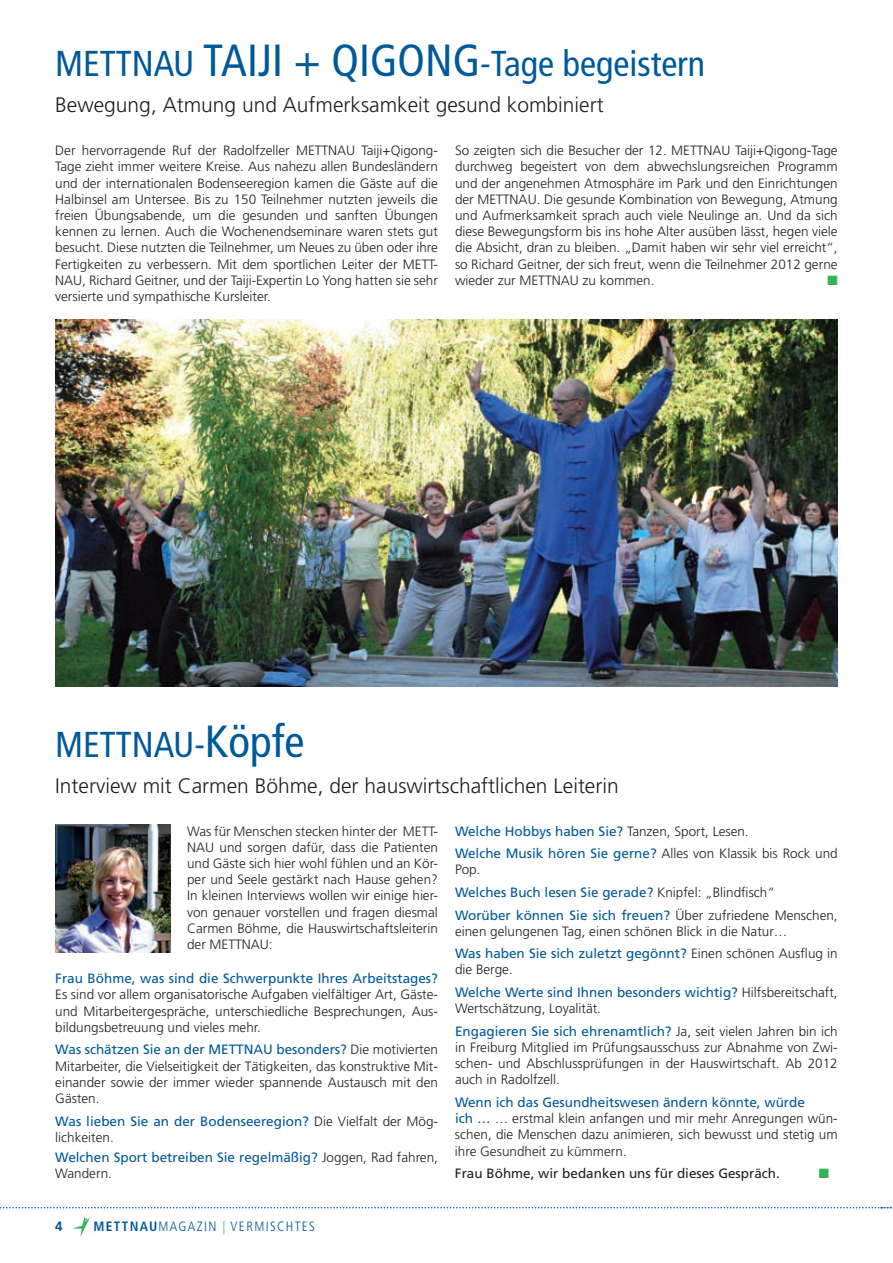
<style>
.page{position:relative;width:893px;height:1263px;background:#fff}
.page>*{position:absolute;margin:0;border:0;box-sizing:border-box;transform-origin:0 0}
.t1{font:condensed 45px "Frutiger";color:#00599a}
.t2{font:condensed 36px "Frutiger";color:#00599a}
.t3{font:300 21px "Frutiger";color:#231f20}
.t4{font:300 13.5px/16.2px "Frutiger";color:#231f20;text-align:justify}
.t5{font:13.5px/22.5px "Frutiger";color:#00599a}
.t6{font:13.5px "Frutiger";color:#231f20}
.t7{font:300 condensed 13.5px "Frutiger";letter-spacing:.1em;color:#00599a}
.t8{font:13.5px "Zapf Dingbats ITC";color:#32b457}
.t9{font:700 13.5px "Frutiger";color:#00599a}
.s1{font-size:45px}
.s2{font-size:36px}
.s3{font-weight:300;color:#231f20}
.s4{font-weight:400;color:#00599a}
.s5{font-weight:700}
.s6{color:#32b457}
</style>
<div class="page">
<img style="left:55px;top:825px;width:115px;height:127px">
<svg style="left:72px;top:1216px;width:18px;height:21px"></svg>
<svg style="left:0;top:1207px;width:893px;height:1px"></svg>
<img style="left:55px;top:319px;width:783px;height:367px">
<h2 class="t2" style="left:55px;top:43px;width:47px">METTNAU</h2>
<h2 class="t2" style="left:203px;top:43px;width:504px"><span class="s1">TAIJI + QIG ONG</span> -Tage begeistern</h2>
<h3 class="t3" style="left:55px;top:93px;width:550px">Bewegung, Atmung und Aufmerksamkeit gesund kombiniert</h3>
<p class="t4" style="left:55px;top:142px;width:262px">Der hervorragende Ruf der Radolfzeller METTNAU</p>
<p class="t4" style="left:455px;top:142px;width:237px">So zeigten sich die Besucher der 12. METTNAU</p>
<p class="t4" style="left:55px;top:142px;width:384px;text-indent:306px">Taiji+Qigong-Tage zieht immer weitere Kreise. Aus nahezu allen Bundesländern und der internationalen Bodenseeregion kamen die Gäste auf die Halbinsel am U ntersee. Bis zu 150 Teilnehmer nutzten jeweils die freien Übungsabende, um die gesunden und sanften Übungen kennen zu lernen. Auch die Wochenendseminare waren stets gut besucht. Diese nutzten die Teilnehmer, um Neues zu üben oder ihre Fertigkeiten zu verbessern. Mit dem sportlichen Leiter der METT-NAU</p>
<p class="t4" style="left:455px;top:142px;width:384px;text-indent:280px">Taiji+Qigong-Tage durchweg begeistert von dem abwechslungsreichen Programm und der angenehmen Atmosphäre im Park und den Einrichtungen der METTNAU</p>
<p class="t4" style="left:455px;top:191px;width:384px;text-indent:82px">. Die gesunde Kombination von Bewegung, Atmung und Aufmerksamkeit sprach auch viele Neulinge an. U nd da sich diese Bewegungsform bis ins hohe Alter ausüben lässt, hegen viele die Absicht, dran zu bleiben. „Damit haben wir sehr viel erreicht“, so Richard Geitner, der sich freut, wenn die Teilnehmer 2012 gerne wieder zur METTNAU</p>
<p class="t4" style="left:55px;top:272px;width:384px;text-indent:27px">, Richard Geitner, und der Taiji-Expertin Lo Yong hatten sie sehr versierte und sympathische Kursleiter.</p>
<p class="t4" style="left:582px;top:272px;width:74px">zu kommen.</p>
<p class="t8" style="left:827px;top:274px;width:12px">■</p>
<h2 class="t2" style="left:55px;top:723px;width:47px">METTNAU</h2>
<h1 class="t1" style="left:195px;top:715px;width:111px"><span class="s2">-</span>Köpfe</h1>
<h3 class="t3" style="left:55px;top:773px;width:565px">Interview mit Carmen Böhme, der hauswirtschaftlichen Leiterin</h3>
<p class="t5" style="left:455px;top:819px;width:384px">Welche Hobbys haben Sie? <span class="s3">Tanzen, Sport, Lesen.<br></span>Welche Musik hören Sie gerne? <span class="s3">Alles von Klassik bis Rock und</span></p>
<p class="t5" style="left:455px;top:858px;width:384px"><span class="s3">Pop.<br></span>Welches Buch lesen Sie gerade? <span class="s3">Knipfel: „Blindfisch“<br></span>Worüber können Sie sich freuen? <span class="s3">Über zufriedene Menschen,</span></p>
<p class="t4" style="left:455px;top:920px;width:384px;line-height:22.5px">einen gelungenen Tag, einen schönen Blick in die Natur…<br><span class="s4">Was haben Sie sich zuletzt gegönnt?</span> Einen schönen Ausflug in</p>
<p class="t5" style="left:455px;top:958px;width:384px"><span class="s3">die Berge.<br></span>Welche Werte sind Ihnen besonders wichtig? <span class="s3">H ilfsbereitschaft,</span></p>
<p class="t4" style="left:455px;top:997px;width:384px;line-height:22.5px">Wertschätzung, Loyalität.<br><span class="s4">Engagieren Sie sich ehrenamtlich?</span> Ja, seit vielen Jahren bin ich</p>
<p class="t4" style="left:455px;top:1039px;width:384px">in Freiburg Mitglied im Prüfungsausschuss zur Abnahme von Zwi&shy;schen- und Abschlussprüfungen in der Hauswirtschaft. Ab 2012 auch in Radolfzell.</p>
<p class="t4" style="left:455px;top:1094px;width:384px;text-align:left"><span class="s4">Wenn ich das Gesundheitswesen ändern könnte, würde<br>ich …</span> … erstmal klein anfangen und mir mehr Anregungen wün&shy;schen, die Menschen dazu animieren, sich bewusst und stetig um ihre Gesundheit zu kümmern.</p>
<p class="t6" style="left:455px;top:1165px;width:326px">Frau Böhme, wir bedanken uns für dieses Gespräch.</p>
<p class="t8" style="left:819px;top:1167px;width:12px">■</p>
<p class="t4" style="left:187px;top:823px;width:252px">Was für Menschen stecken hinter der METT-<br>NAU</p>
<p class="t4" style="left:187px;top:839px;width:252px;text-indent:33px">und sorgen dafür, dass die Patienten und Gäste sich hier wohl fühlen und an Kör&shy;per und Seele gestärkt nach Hause gehen?<br>In kleinen Interviews wollen wir einige hier&shy;von genauer vorstellen und fragen diesmal Carmen Böhme, die Hauswirtschaftsleiterin der METTNAU</p>
<p class="t4" style="left:269px;top:936px;width:5px">:</p>
<p class="t5" style="left:55px;top:967px;width:384px">Frau Böhme, was sind die Schwerpunkte Ihres Arbeitstages?</p>
<p class="t4" style="left:55px;top:987px;width:384px">Es sind vor allem organisatorische Aufgaben vielfältiger Art, Gäste&shy;und Mitarbeitergespräche, unterschiedliche Besprechungen, Aus&shy;bildungsbetreuung und vieles mehr.</p>
<p class="t4" style="left:55px;top:1042px;width:384px"><span class="s4">Was schätzen Sie an der METTNAU besonders?</span> Die motivierten Mitarbeiter, die Vielseitigkeit der Tätigkeiten, das konstruktive Mit&shy;einander sowie der immer wieder spannende Austausch mit den Gästen.</p>
<p class="t5" style="left:55px;top:1113px;width:384px;line-height:16.2px">Was lieben Sie an der Bodenseeregion? <span class="s3">Die Vielfalt der Mög&shy;lichkeiten.</span></p>
<p class="t5" style="left:55px;top:1149px;width:384px;line-height:16.2px">Welchen Sport betreiben Sie regelmäßig? <span class="s3">Joggen, Rad fahren,<br>Wandern.</span></p>
<p class="t9" style="left:55px;top:1218px;width:9px">4</p>
<p class="t7" style="left:94px;top:1218px;width:155px"><span class="s5">METTNAU</span>MAGAZIN <span class="s6">|</span> VERM</p>
<p class="t7" style="left:266px;top:1218px;width:43px">ISCHTES</p>
</div>
